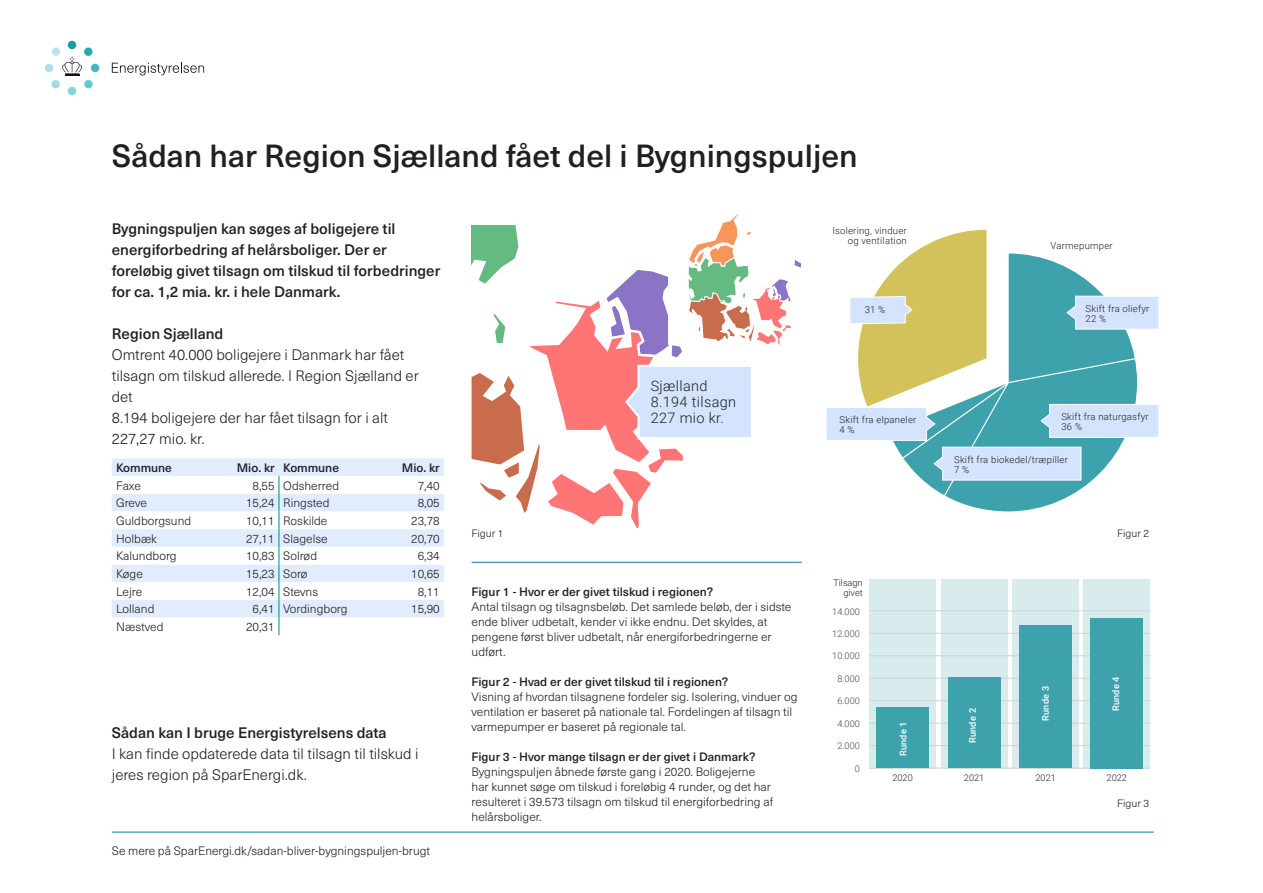
<style>
.page{position:relative;width:1263px;height:893px;background:#fff}
.page>*{position:absolute;margin:0;border:0;box-sizing:border-box;transform-origin:0 0}
.t1{font:500 31.5px "Neue Haas Unica Pro";color:#231f20}
.t2{font:300 15px/21px "Neue Haas Unica Pro";color:#231f20}
.t3{font:500 15px/21px "Neue Haas Unica Pro";color:#231f20}
.t4{font:300 14.4px/16.2px "Roboto";letter-spacing:.025em;color:#1e1e1e}
.t5{font:300 12px/15px "Neue Haas Unica Pro";color:#231f20}
.t6{font:500 12px "Neue Haas Unica Pro";color:#231f20}
.t7{font:300 10.5px "Neue Haas Unica Pro";color:#231f20}
.t8{font:300 9.6px/10.2px "Roboto";letter-spacing:.025em;color:#1e1e1e}
.t9{font:300 9.15px "Roboto";color:#434445}
.t10{font:300 9.15px/9.8px "Roboto";color:#1e1e1e;text-align:right}
.t11{font:500 9.15px "Roboto";letter-spacing:.025em;color:#fff}
</style>
<div class="page">
<div style="left:68px;top:41px;width:8px;height:8px;background:#1d9aa7;border-radius:50%"></div>
<div style="left:68px;top:87px;width:8px;height:8px;background:#89d3d7;border-radius:50%"></div>
<div style="left:91px;top:64px;width:8px;height:8px;background:#3eb9c0;border-radius:50%"></div>
<div style="left:45px;top:64px;width:8px;height:8px;background:#b0dfe3;border-radius:50%"></div>
<svg style="left:51px;top:47px;width:42px;height:41px"></svg>
<svg style="left:112px;top:63px;width:92px;height:12px"></svg>
<hr style="left:472px;top:562px;width:330px;height:1px;background:#00829b">
<hr style="left:112px;top:832px;width:1042px;height:1px;background:#00829b">
<div style="left:112px;top:458px;width:332px;height:18px;background:#e1ecff"></div>
<svg style="left:112px;top:476px;width:332px;height:159px"></svg>
<svg style="left:279px;top:476px;width:1px;height:159px"></svg>
<svg style="left:472px;top:214px;width:686px;height:315px"></svg>
<div style="left:869px;top:579px;width:67px;height:189px;background:#d8ecee"></div>
<div style="left:941px;top:579px;width:66px;height:189px;background:#d8ecee"></div>
<div style="left:1012px;top:579px;width:67px;height:189px;background:#d8ecee"></div>
<div style="left:1083px;top:579px;width:67px;height:189px;background:#d8ecee"></div>
<hr style="left:869px;top:768px;width:281px;height:1px;background:#d0d0d0">
<hr style="left:869px;top:745px;width:281px;height:1px;background:#d0d0d0">
<hr style="left:869px;top:723px;width:281px;height:1px;background:#d0d0d0">
<hr style="left:869px;top:700px;width:281px;height:1px;background:#d0d0d0">
<hr style="left:869px;top:678px;width:281px;height:1px;background:#d0d0d0">
<hr style="left:869px;top:655px;width:281px;height:1px;background:#d0d0d0">
<hr style="left:869px;top:633px;width:281px;height:1px;background:#d0d0d0">
<hr style="left:869px;top:610px;width:281px;height:1px;background:#d0d0d0">
<div style="left:1090px;top:618px;width:53px;height:150px;background:#3da2ab"></div>
<div style="left:1019px;top:626px;width:53px;height:142px;background:#3da2ab"></div>
<div style="left:948px;top:677px;width:53px;height:91px;background:#3da2ab"></div>
<div style="left:876px;top:707px;width:53px;height:61px;background:#3da2ab"></div>
<p class="t1" style="left:112px;top:137px;width:747px">Sådan har Region Sjælland fået del i Bygningspuljen</p>
<p class="t3" style="left:112px;top:218px;width:330px">Bygningspuljen kan søges af boligejere til energiforbedring af helårsboliger. Der er foreløbig givet tilsagn om tilskud til forbedringer for ca. 1,2 mia. kr. i hele Danmark.</p>
<p class="t3" style="left:112px;top:323px;width:113px">Region Sjælland</p>
<p class="t2" style="left:112px;top:344px;width:309px">Omtrent 40.000 boligejere i Danmark har fået tilsagn om tilskud allerede. I Region Sjælland er det<br>8.194 boligejere der har fået tilsagn for i alt<br>227,27 mio. kr.</p>
<p class="t6" style="left:116px;top:460px;width:57px">Kommune</p>
<p class="t6" style="left:237px;top:460px;width:39px">Mio. kr</p>
<p class="t6" style="left:283px;top:460px;width:57px">Kommune</p>
<p class="t6" style="left:402px;top:460px;width:39px">Mio. kr</p>
<p class="t5" style="left:116px;top:478px;width:26px">Faxe</p>
<p class="t5" style="left:253px;top:478px;width:24px">8,55</p>
<p class="t5" style="left:283px;top:478px;width:57px">Odsherred</p>
<p class="t5" style="left:418px;top:478px;width:24px">7,40</p>
<p class="t5" style="left:116px;top:496px;width:32px">Greve</p>
<p class="t5" style="left:246px;top:496px;width:30px">15,24</p>
<p class="t5" style="left:283px;top:496px;width:48px">Ringsted</p>
<p class="t5" style="left:418px;top:496px;width:24px">8,05</p>
<p class="t5" style="left:116px;top:513px;width:77px">Guldborgsund</p>
<p class="t5" style="left:246px;top:513px;width:30px">10,11</p>
<p class="t5" style="left:283px;top:513px;width:46px">Roskilde</p>
<p class="t5" style="left:411px;top:513px;width:30px">23,78</p>
<p class="t5" style="left:116px;top:531px;width:42px">Holbæk</p>
<p class="t5" style="left:246px;top:531px;width:30px">27,11</p>
<p class="t5" style="left:283px;top:531px;width:46px">Slagelse</p>
<p class="t5" style="left:411px;top:531px;width:30px">20,70</p>
<p class="t5" style="left:116px;top:549px;width:62px">Kalundborg</p>
<p class="t5" style="left:246px;top:549px;width:30px">10,83</p>
<p class="t5" style="left:283px;top:549px;width:35px">Solrød</p>
<p class="t5" style="left:418px;top:549px;width:24px">6,34</p>
<p class="t5" style="left:116px;top:566px;width:28px">Køge</p>
<p class="t5" style="left:246px;top:566px;width:30px">15,23</p>
<p class="t5" style="left:283px;top:566px;width:26px">Sorø</p>
<p class="t5" style="left:411px;top:566px;width:30px">10,65</p>
<p class="t5" style="left:116px;top:584px;width:28px">Lejre</p>
<p class="t5" style="left:246px;top:584px;width:30px">12,04</p>
<p class="t5" style="left:283px;top:584px;width:36px">Stevns</p>
<p class="t5" style="left:418px;top:584px;width:24px">8,11</p>
<p class="t5" style="left:116px;top:602px;width:40px">Lolland</p>
<p class="t5" style="left:253px;top:602px;width:24px">6,41</p>
<p class="t5" style="left:283px;top:602px;width:66px">Vordingborg</p>
<p class="t5" style="left:411px;top:602px;width:30px">15,90</p>
<p class="t5" style="left:116px;top:619px;width:49px">Næstved</p>
<p class="t5" style="left:246px;top:619px;width:30px">20,31</p>
<p class="t3" style="left:112px;top:722px;width:276px">Sådan kan I bruge Energistyrelsens data</p>
<p class="t2" style="left:112px;top:743px;width:308px">I kan finde opdaterede data til tilsagn til tilskud i jeres region på SparEnergi.dk.</p>
<p class="t5" style="left:112px;top:844px;width:320px">Se mere på SparEnergi.dk/sadan-bliver-bygningspuljen-brugt</p>
<p class="t4" style="left:651px;top:377px;width:87px">Sjælland<br>8.194 tilsagn<br>227 mio kr.</p>
<p class="t8" style="left:832px;top:225px;width:76px;text-align:right">Isolering, vinduer og ventilation</p>
<p class="t8" style="left:865px;top:304px;width:22px">31 %</p>
<p class="t8" style="left:839px;top:414px;width:78px">Skift fra elpaneler<br>4 %</p>
<p class="t8" style="left:1050px;top:240px;width:64px">Varmepumper</p>
<p class="t8" style="left:1085px;top:303px;width:65px">Skift fra oliefyr<br>22 %</p>
<p class="t8" style="left:1061px;top:411px;width:89px">Skift fra naturgasfyr<br>36 %</p>
<p class="t8" style="left:954px;top:454px;width:115px">Skift fra biokedel/træpiller<br>7 %</p>
<p class="t7" style="left:472px;top:527px;width:33px">Figur 1</p>
<p class="t7" style="left:1117px;top:527px;width:33px">Figur 2</p>
<p class="t6" style="left:472px;top:584px;width:243px">Figur 1 - Hvor er der givet tilskud i regionen?</p>
<p class="t5" style="left:472px;top:599px;width:321px">Antal tilsagn og tilsagnsbeløb. Det samlede beløb, der i sidste ende bliver udbetalt, kender vi ikke endnu. Det skyldes, at pengene først bliver udbetalt, når energiforbedringerne er udført.</p>
<p class="t6" style="left:472px;top:674px;width:258px">Figur 2 - Hvad er der givet tilskud til i regionen?</p>
<p class="t5" style="left:472px;top:689px;width:327px">Visning af hvordan tilsagnene fordeler sig. Isolering, vinduer og ventilation er baseret på nationale tal. Fordelingen af tilsagn til varmepumper er baseret på regionale tal.</p>
<p class="t6" style="left:472px;top:749px;width:285px">Figur 3 - Hvor mange tilsagn er der givet i Danmark?</p>
<p class="t5" style="left:472px;top:764px;width:303px">Bygningspuljen åbnede første gang i 2020. Boligejerne har kunnet søge om tilskud i foreløbig 4 runder, og det har resulteret i 39.573 tilsagn om tilskud til energiforbedring af helårsboliger.</p>
<p class="t10" style="left:833px;top:578px;width:31px">Tilsagn givet</p>
<p class="t9" style="left:832px;top:605px;width:29px">14.000</p>
<p class="t9" style="left:832px;top:627px;width:29px">12.000</p>
<p class="t9" style="left:832px;top:650px;width:29px">10.000</p>
<p class="t9" style="left:837px;top:672px;width:24px">8.000</p>
<p class="t9" style="left:837px;top:695px;width:24px">6.000</p>
<p class="t9" style="left:837px;top:717px;width:24px">4.000</p>
<p class="t9" style="left:837px;top:740px;width:24px">2.000</p>
<p class="t9" style="left:855px;top:762px;width:7px">0</p>
<p class="t11" style="left:897px;top:756px;width:36px;rotate:-90deg">Runde 1</p>
<p class="t11" style="left:966px;top:743px;width:36px;rotate:-90deg">Runde 2</p>
<p class="t11" style="left:1039px;top:721px;width:36px;rotate:-90deg">Runde 3</p>
<p class="t11" style="left:1109px;top:711px;width:36px;rotate:-90deg">Runde 4</p>
<p class="t10" style="left:892px;top:773px;width:22px">2020</p>
<p class="t10" style="left:964px;top:773px;width:22px">2021</p>
<p class="t10" style="left:1035px;top:773px;width:22px">2021</p>
<p class="t10" style="left:1106px;top:773px;width:22px">2022</p>
<p class="t7" style="left:1117px;top:797px;width:33px">Figur 3</p>
</div>
